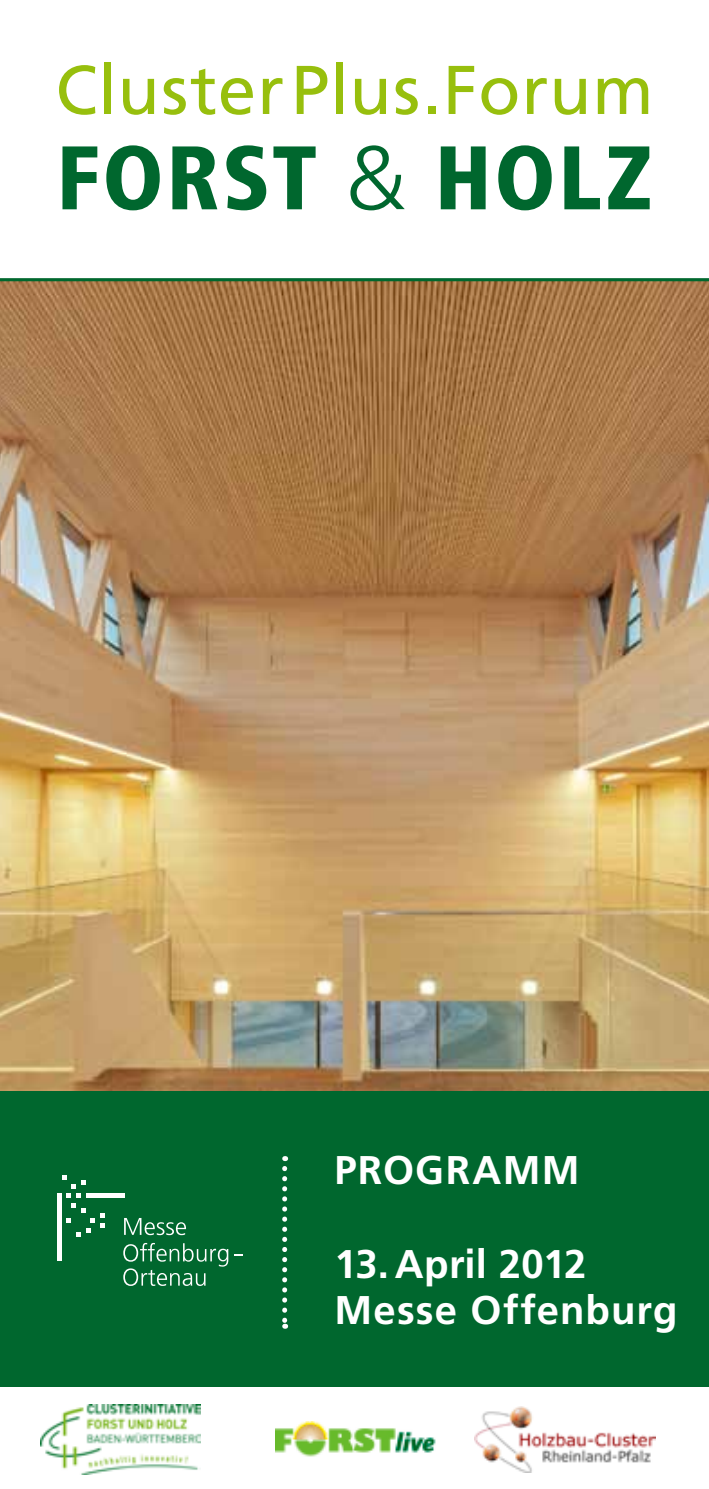
<style>
.page{position:relative;width:709px;height:1489px;background:#fff}
.page>*{position:absolute;margin:0;border:0;box-sizing:border-box;transform-origin:0 0}
.t1{font:900 condensed 90px "Frutiger";letter-spacing:.03em;color:#00672e}
.t2{font:68.75px "Frutiger";letter-spacing:.015em;color:#97bf0d}
.t3{font:700 40px/47px "Frutiger";letter-spacing:.03em;color:#fff}
.s1{font-weight:300;font-stretch:normal}
</style>
<div class="page">
<img style="left:41px;top:1404px;width:160px;height:70px">
<img style="left:275px;top:1421px;width:161px;height:36px">
<img style="left:475px;top:1406px;width:180px;height:66px">
<img style="left:0;top:281px;width:709px;height:809px">
<div style="left:0;top:1090px;width:709px;height:295px;background:#00672e"></div>
<svg style="left:282px;top:1168px;width:5px;height:160px"></svg>
<div style="left:57px;top:1193px;width:5px;height:67px;background:#fff"></div>
<div style="left:86px;top:1193px;width:38px;height:5px;background:#fff"></div>
<svg style="left:62px;top:1175px;width:43px;height:62px"></svg>
<svg style="left:124px;top:1218px;width:62px;height:17px"></svg>
<svg style="left:123px;top:1242px;width:105px;height:43px"></svg>
<hr style="left:0;top:278px;width:709px;height:3px;background:#00672e">
<h2 class="t2" style="left:55px;top:50px;width:599px">ClusterPlus.Forum</h2>
<h1 class="t1" style="left:57px;top:124px;width:597px">FORST <span class="s1">&amp;</span> HOLZ</h1>
<p class="t3" style="left:334px;top:1145px;width:246px">PROGRAMM</p>
<p class="t3" style="left:334px;top:1239px;width:345px">13. April 2012<br>Messe Offenburg</p>
</div>
